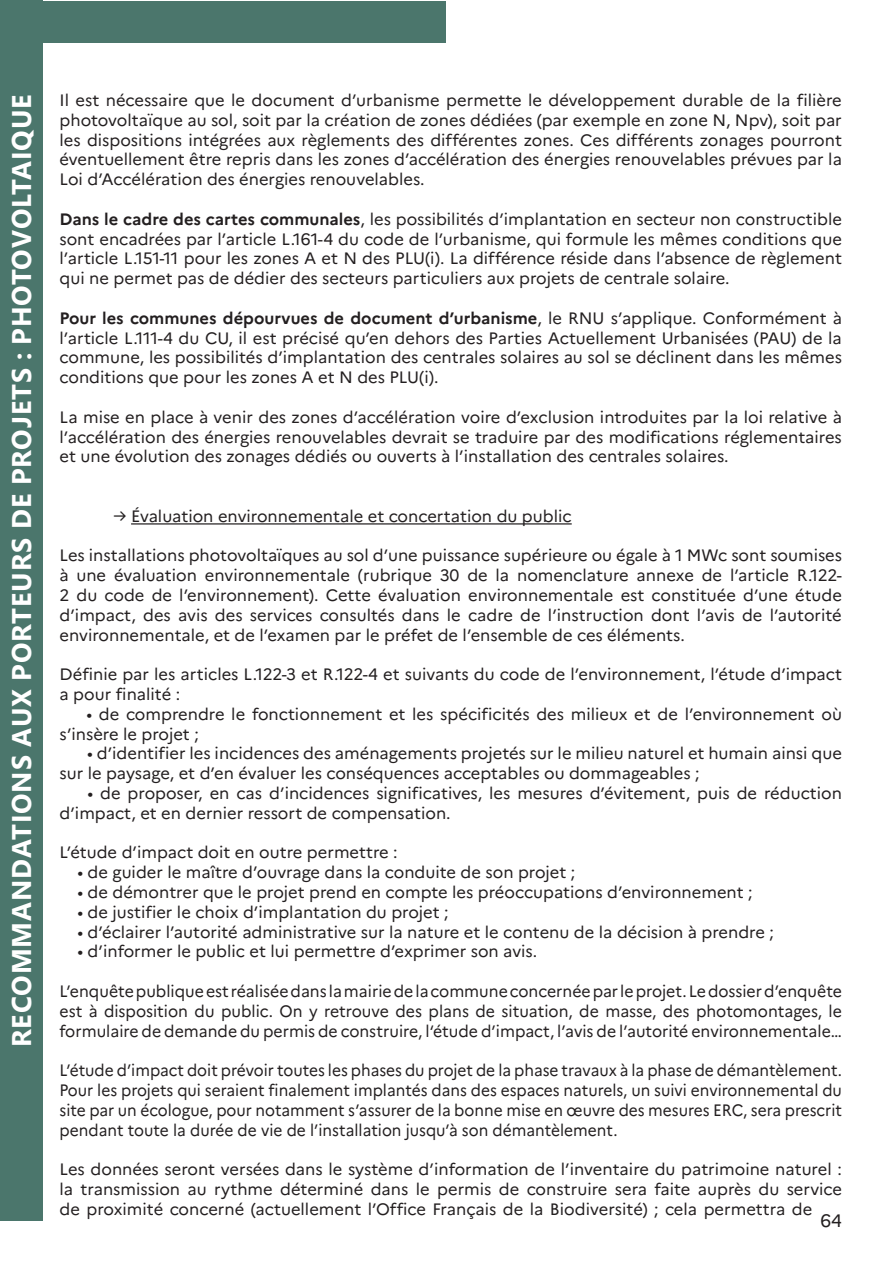
<style>
.page{position:relative;width:893px;height:1263px;background:#fff}
.page>*{position:absolute;margin:0;border:0;box-sizing:border-box;transform-origin:0 0}
.t1{font:700 27px "Segoe UI";letter-spacing:.035em;color:#fff}
.t2{font:18px "Marianne";color:#231f20}
.t3{font:16.5px/19.8px "Marianne";color:#231f20;text-align:justify}
.t4{font:16.5px/19.8px "Marianne";color:#231f20;text-align:justify;scale:.94 1}
.t5{font:16.5px/19.8px "Marianne";color:#231f20;text-align:justify;scale:.96 1}
.s1{font-weight:700}
</style>
<div class="page">
<div style="left:1px;top:1px;width:445px;height:42px;background:#4b766c"></div>
<div style="left:0;top:94px;width:43px;height:1126px;background:#4b766c"></div>
<div style="left:0;top:0;width:43px;height:94px;background:#4b766c"></div>
<hr style="left:131px;top:523px;width:441px;height:1px;background:#231f20">
<h1 class="t1" style="left:-4px;top:1047px;width:954px;rotate:-90deg">RECOMMANDATIONS AUX PORTEURS DE PROJETS : PHOTOVOLTAIQUE</h1>
<p class="t3" style="left:60px;top:90px;width:784px">Il est nécessaire que le document d’urbanisme permette le développement durable de la filière photovoltaïque au sol, soit par la création de zones dédiées (par exemple en zone N, Npv), soit par les dispositions intégrées aux règlements des différentes zones. Ces différents zonages pourront éventuellement être repris dans les zones d’accélération des énergies renouvelables prévues par la Loi d’Accélération des énergies renouvelables.</p>
<p class="t3" style="left:60px;top:209px;width:784px"><span class="s1">Dans le cadre des cartes communales</span>, les possibilités d’implantation en secteur non constructible sont encadrées par l’article L.161-4 du code de l’urbanisme, qui formule les mêmes conditions que l’article L.151-11 pour les zones A et N des PLU(i). La différence réside dans l’absence de règlement qui ne permet pas de dédier des secteurs particuliers aux projets de centrale solaire.</p>
<p class="t3" style="left:60px;top:308px;width:784px"><span class="s1">Pour les communes dépourvues de document d’urbanisme</span>, le RNU s’applique. Conformément à l’article L.111-4 du CU, il est précisé qu’en dehors des Parties Actuellement Urbanisées (PAU) de la commune, les possibilités d’implantation des centrales solaires au sol se déclinent dans les mêmes conditions que pour les zones A et N des PLU(i).</p>
<p class="t3" style="left:60px;top:407px;width:784px">La mise en place à venir des zones d’accélération voire d’exclusion introduites par la loi relative à l’accélération des énergies renouvelables devrait se traduire par des modifications réglementaires et une évolution des zonages dédiés ou ouverts à l’installation des centrales solaires.</p>
<p class="t3" style="left:114px;top:506px;width:460px">→ Évaluation environnementale et concertation du public</p>
<p class="t3" style="left:60px;top:546px;width:784px">Les installations photovoltaïques au sol d’une puissance supérieure ou égale à 1 MWc sont soumises à une évaluation environnementale (rubrique 30 de la nomenclature annexe de l’article R.122- 2 du code de l’environnement). Cette évaluation environnementale est constituée d’une étude d’impact, des avis des services consultés dans le cadre de l’instruction dont l’avis de l’autorité environnementale, et de l’examen par le préfet de l’ensemble de ces éléments.</p>
<p class="t3" style="left:60px;top:664px;width:784px">Définie par les articles L.122-3 et R.122-4 et suivants du code de l’environnement, l’étude d’impact a pour finalité :</p>
<p class="t3" style="left:60px;top:704px;width:784px;text-indent:27px">• de comprendre le fonctionnement et les spécificités des milieux et de l’environnement où s’insère le projet ;</p>
<p class="t3" style="left:60px;top:744px;width:784px;text-indent:27px">• d’identifier les incidences des aménagements projetés sur le milieu naturel et humain ainsi que sur le paysage, et d’en évaluer les conséquences acceptables ou dommageables ;</p>
<p class="t3" style="left:60px;top:783px;width:784px;text-indent:28px">• de proposer, en cas d’incidences significatives, les mesures d’évitement, puis de réduction d’impact, et en dernier ressort de compensation.</p>
<p class="t3" style="left:60px;top:843px;width:340px">L’étude d’impact doit en outre permettre :</p>
<p class="t3" style="left:77px;top:862px;width:499px">• de guider le maître d’ouvrage dans la conduite de son projet ;</p>
<p class="t3" style="left:77px;top:882px;width:677px">• de démontrer que le projet prend en compte les préoccupations d’environnement ;</p>
<p class="t3" style="left:77px;top:902px;width:373px">• de justifier le choix d’implantation du projet ;</p>
<p class="t3" style="left:77px;top:922px;width:698px">• d’éclairer l’autorité administrative sur la nature et le contenu de la décision à prendre ;</p>
<p class="t3" style="left:77px;top:942px;width:461px">• d’informer le public et lui permettre d’exprimer son avis.</p>
<p class="t5" style="left:60px;top:981px;width:817px">L’enquête publique est réalisée dans la mairie de la commune concernée par le projet. Le dossier d’enquête est à disposition du public. On y retrouve des plans de situation, de masse, des photomontages, le formulaire de demande du permis de construire, l‘étude d’impact, l’avis de l’autorité environnementale…</p>
<p class="t4" style="left:60px;top:1060px;width:834px">L’étude d’impact doit prévoir toutes les phases du projet de la phase travaux à la phase de démantèlement.<br>Pour les projets qui seraient finalement implantés dans des espaces naturels, un suivi environnemental du site par un écologue, pour notamment s’assurer de la bonne mise en œuvre des mesures ERC, sera prescrit pendant toute la durée de vie de l’installation jusqu’à son démantèlement.</p>
<p class="t3" style="left:60px;top:1159px;width:784px">Les données seront versées dans le système d’information de l’inventaire du patrimoine naturel : la transmission au rythme déterminé dans le permis de construire sera faite auprès du service de proximité concerné (actuellement l’Office Français de la Biodiversité) ; cela permettra de</p>
<p class="t2" style="left:820px;top:1210px;width:23px">64</p>
</div>
